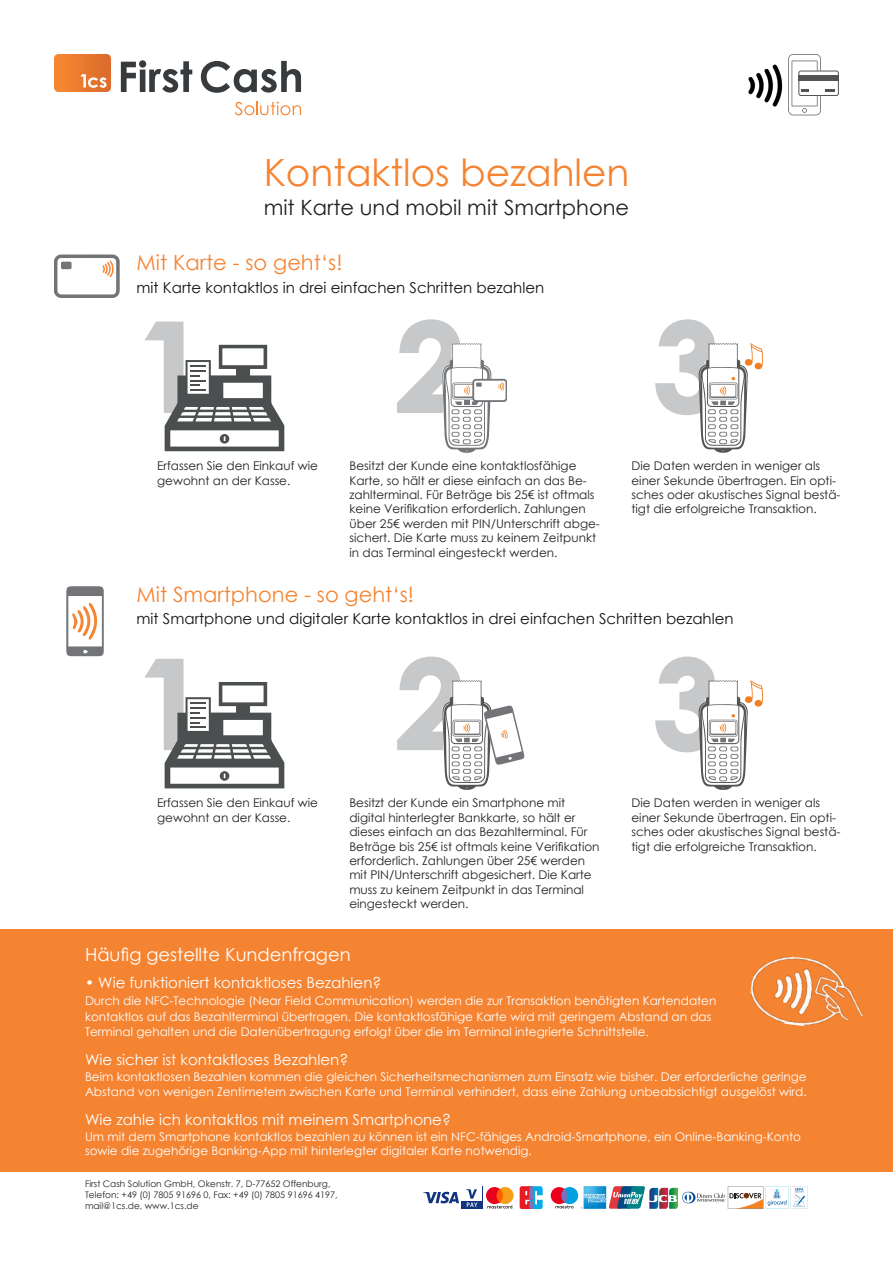
<style>
.page{position:relative;width:893px;height:1263px;background:#fff}
.page>*{position:absolute;margin:0;border:0;box-sizing:border-box;transform-origin:0 0}
.t1{font:700 123px "Century Gothic";color:#c7c8ca}
.t2{font:37.5px "Century Gothic";color:#f58432}
.t3{font:21px "Century Gothic";color:#f58432}
.t4{font:21px "Century Gothic";color:#231f20}
.t5{font:18px "Century Gothic";color:#fff}
.t6{font:15px "Century Gothic";color:#111314}
.t7{font:15px "Century Gothic";color:#fff}
.t8{font:12px/14.4px "Century Gothic";color:#231f20}
.t9{font:12px/15px "Century Gothic";color:#fff}
.t10{font:9px/10.8px "Century Gothic";color:#231f20}
</style>
<div class="page">
<svg style="left:423px;top:1192px;width:36px;height:11px"></svg>
<div style="left:461px;top:1186px;width:21px;height:23px;background:#10347f"></div>
<div style="left:462px;top:1187px;width:20px;height:14px;background:#fff"></div>
<svg style="left:466px;top:1189px;width:11px;height:18px"></svg>
<svg style="left:486px;top:1187px;width:28px;height:21px"></svg>
<svg style="left:520px;top:1186px;width:23px;height:23px"></svg>
<img style="left:551px;top:1186px;width:257px;height:23px">
<svg style="left:121px;top:60px;width:71px;height:33px"></svg>
<svg style="left:201px;top:61px;width:100px;height:32px"></svg>
<svg style="left:235px;top:102px;width:66px;height:13px"></svg>
<svg style="left:54px;top:54px;width:57px;height:38px;background:#eb833d"></svg>
<svg style="left:788px;top:54px;width:51px;height:61px"></svg>
<img style="left:748px;top:64px;width:35px;height:43px">
<div style="left:1px;top:929px;width:892px;height:242px;background:#f58432"></div>
<svg style="left:144px;top:321px;width:140px;height:130px"></svg>
<svg style="left:655px;top:319px;width:108px;height:134px"></svg>
<svg style="left:397px;top:319px;width:109px;height:134px"></svg>
<svg style="left:54px;top:254px;width:66px;height:44px"></svg>
<svg style="left:66px;top:586px;width:38px;height:70px"></svg>
<svg style="left:144px;top:658px;width:140px;height:130px"></svg>
<svg style="left:655px;top:656px;width:108px;height:134px"></svg>
<svg style="left:397px;top:656px;width:128px;height:134px"></svg>
<img style="left:750px;top:956px;width:113px;height:71px">
<p class="t2" style="left:264px;top:146px;width:367px">Kontaktlos bezahlen</p>
<p class="t4" style="left:264px;top:192px;width:367px">mit Karte und mobil mit Smartphone</p>
<p class="t3" style="left:137px;top:248px;width:208px">Mit Karte - so geht‘s!</p>
<p class="t6" style="left:137px;top:277px;width:409px">mit Karte kontaktlos in drei einfachen Schritten bezahlen</p>
<p class="t1" style="left:137px;top:273px;width:70px">1</p>
<p class="t1" style="left:396px;top:273px;width:70px">2</p>
<p class="t1" style="left:653px;top:273px;width:70px">3</p>
<p class="t8" style="left:157px;top:458px;width:162px">Erfassen Sie den Einkauf wie gewohnt an der Kasse.</p>
<p class="t8" style="left:349px;top:458px;width:252px">Besitzt der Kunde eine kontaktlosfähige Karte, so hält er diese einfach an das Be&shy;zahlterminal. Für Beträge bis 25€ ist oftmals keine Verifikation erforderlich. Zahlungen über 25€ werden mit PIN/Unterschrift abge&shy;sichert. Die Karte muss zu keinem Zeitpunkt in das Terminal eingesteckt werden.</p>
<p class="t8" style="left:631px;top:458px;width:211px">Die Daten werden in weniger als einer Sekunde übertragen. Ein opti&shy;sches oder akustisches Signal bestä&shy;tigt die erfolgreiche Transaktion.</p>
<p class="t3" style="left:137px;top:579px;width:279px">Mit Smartphone - so geht‘s!</p>
<p class="t6" style="left:137px;top:608px;width:599px">mit Smartphone und digitaler Karte kontaktlos in drei einfachen Schritten bezahlen</p>
<p class="t1" style="left:137px;top:611px;width:70px">1</p>
<p class="t1" style="left:396px;top:611px;width:70px">2</p>
<p class="t1" style="left:653px;top:611px;width:70px">3</p>
<p class="t8" style="left:157px;top:795px;width:162px">Erfassen Sie den Einkauf wie gewohnt an der Kasse.</p>
<p class="t8" style="left:349px;top:796px;width:252px">Besitzt der Kunde ein Smartphone mit digital hinterlegter Bankkarte, so hält er dieses einfach an das Bezahlterminal. Für Beträge bis 25€ ist oftmals keine Verifikation erforderlich. Zahlungen über 25€ werden mit PIN/Unterschrift abgesichert. Die Karte muss zu keinem Zeitpunkt in das Terminal eingesteckt werden.</p>
<p class="t8" style="left:631px;top:795px;width:211px">Die Daten werden in weniger als einer Sekunde übertragen. Ein opti&shy;sches oder akustisches Signal bestä&shy;tigt die erfolgreiche Transaktion.</p>
<p class="t5" style="left:85px;top:941px;width:267px">Häufig gestellte Kundenfragen</p>
<p class="t7" style="left:85px;top:972px;width:298px">• Wie funktioniert kontaktloses Bezahlen?</p>
<p class="t9" style="left:85px;top:992px;width:633px">Durch die NFC-Technologie (Near Field Communication) werden die zur Transaktion benötigten Kartendaten</p>
<p class="t9" style="left:85px;top:1009px;width:628px">kontaktlos auf das Bezahlterminal übertragen. Die kontaktlosfähige Karte wird mit geringem Abstand an das</p>
<p class="t9" style="left:85px;top:1024px;width:565px">Terminal gehalten und die Datenübertragung erfolgt über die im Terminal integrierte Schnittstelle.</p>
<p class="t7" style="left:85px;top:1048px;width:265px">Wie sicher ist kontaktloses Bezahlen?</p>
<p class="t9" style="left:85px;top:1069px;width:723px">Beim kontaktlosen Bezahlen kommen die gleichen Sicherheitsmechanismen zum Einsatz wie bisher. Der erforderliche geringe<br>Abstand von wenigen Zentimetern zwischen Karte und Terminal verhindert, dass eine Zahlung unbeabsichtigt ausgelöst wird.</p>
<p class="t7" style="left:85px;top:1108px;width:367px">Wie zahle ich kontaktlos mit meinem Smartphone?</p>
<p class="t9" style="left:85px;top:1130px;width:717px;line-height:13.5px">Um mit dem Smartphone kontaktlos bezahlen zu können ist ein NFC-fähiges Android-Smartphone, ein Online-Banking-Konto sowie die zugehörige Banking-App mit hinterlegter digitaler Karte notwendig.</p>
<p class="t10" style="left:85px;top:1178px;width:254px">First Cash Solution GmbH, Okenstr. 7, D-77652 Offenburg,<br>Telefon: +49 (0) 7805 91696 0, Fax: +49 (0) 7805 91696 4197, mail@1cs.de, www.1cs.de</p>
</div>
